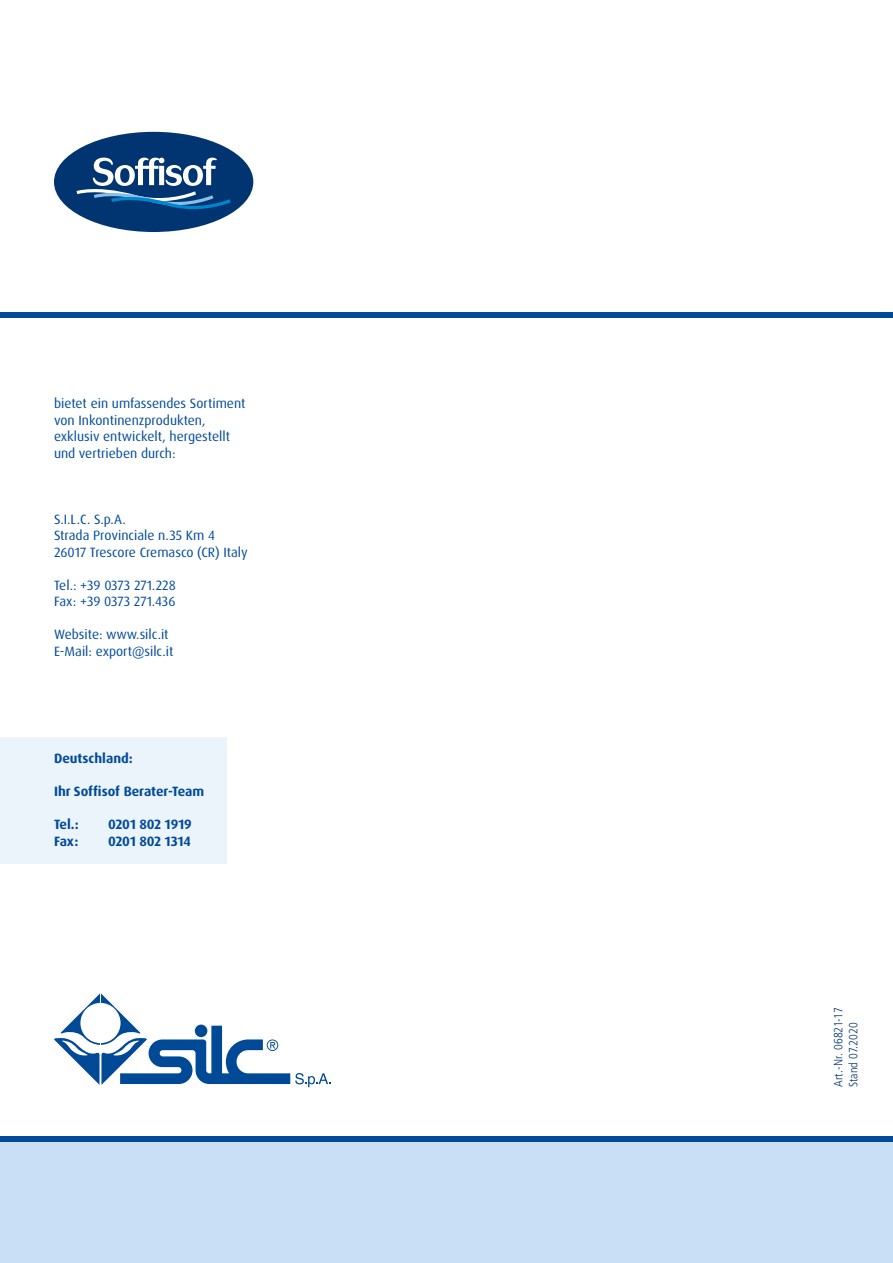
<style>
.page{position:relative;width:893px;height:1263px;background:#fff}
.page>*{position:absolute;margin:0;border:0;box-sizing:border-box;transform-origin:0 0}
.t1{font:13.5px/16.5px "Dax OT";color:#004a9a}
.t2{font:700 13.5px "Dax OT";color:#004a9a}
.t3{font:300 condensed 12px/15px "Frutiger LT Std";letter-spacing:.005em;color:#003571}
</style>
<div class="page">
<div style="left:0;top:737px;width:227px;height:126px;background:#ebf3fb"></div>
<div style="left:0;top:312px;width:893px;height:5px;background:#004a9a"></div>
<div style="left:0;top:1136px;width:893px;height:127px;background:#c8dff5"></div>
<div style="left:0;top:1136px;width:893px;height:5px;background:#004a9a"></div>
<div style="left:54px;top:132px;width:199px;height:100px;background:#003571;border-radius:50%"></div>
<svg style="left:77px;top:158px;width:154px;height:52px"></svg>
<svg style="left:54px;top:993px;width:276px;height:94px"></svg>
<p class="t1" style="left:54px;top:395px;width:193px">bietet ein umfassendes Sortiment von Inkontinenzprodukten, exklusiv entwickelt, hergestellt und vertrieben durch:</p>
<p class="t1" style="left:54px;top:511px;width:195px">S.I.L.C. S.p.A.<br>Strada Provinciale n.35 Km 4<br>26017 Trescore Cremasco (CR) Italy</p>
<p class="t1" style="left:54px;top:577px;width:123px">Tel.: +39 0373 271.228<br>Fax: +39 0373 271.436</p>
<p class="t1" style="left:54px;top:626px;width:121px">Website: www.silc.it<br>E-Mail: export@silc.it</p>
<p class="t2" style="left:54px;top:750px;width:80px">Deutschland:</p>
<p class="t2" style="left:54px;top:783px;width:152px">Ihr Soffisof Berater-Team</p>
<p class="t2" style="left:54px;top:816px;width:26px">Tel.:</p>
<p class="t2" style="left:108px;top:816px;width:85px">0201 802 1919</p>
<p class="t2" style="left:54px;top:832px;width:26px">Fax:</p>
<p class="t2" style="left:108px;top:832px;width:84px">0201 802 1314</p>
<p class="t3" style="left:831px;top:1087px;width:81px;rotate:-90deg">Art.-Nr. 06821-17<br>Stand 07.2020</p>
</div>
